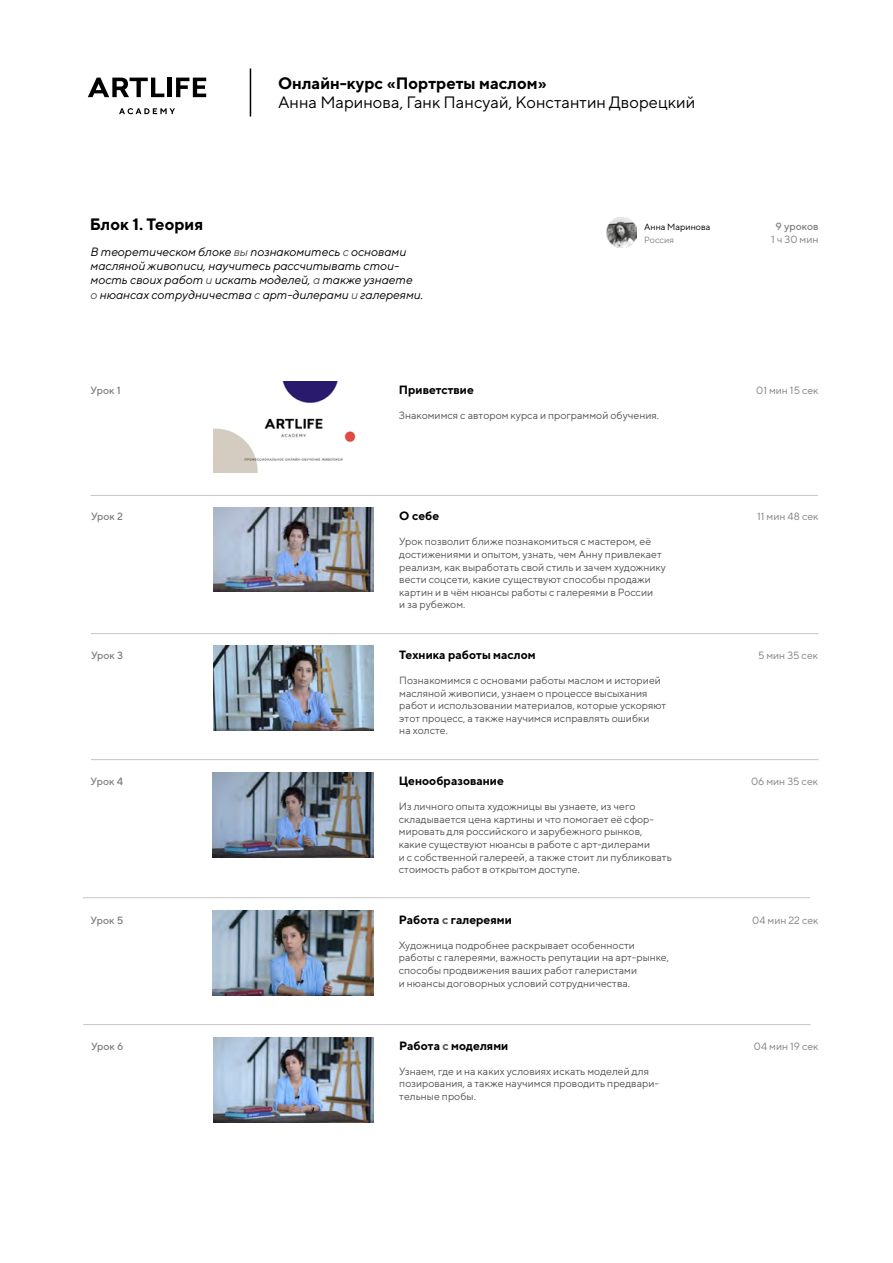
<style>
.page{position:relative;width:893px;height:1263px;background:#fff}
.page>*{position:absolute;margin:0;border:0;box-sizing:border-box;transform-origin:0 0}
.t1{font:16.5px "TT Norms";color:#000}
.t2{font:700 16.5px "TT Norms";color:#000}
.t3{font:italic 12px/14.4px "TT Norms";color:#000}
.t4{font:700 12px "TT Norms";color:#000}
.t5{font:10.5px/12.6px "TT Norms";color:#525251}
.t6{font:10.5px "TT Norms";color:#818080}
.t7{font:500 10.5px "TT Norms";color:#818080}
.t8{font:9px "TT Norms";color:#000}
.t9{font:9px "TT Norms";color:#818080}
.s1{color:#525251}
</style>
<div class="page">
<img style="left:213px;top:382px;width:143px;height:90px">
<img style="left:213px;top:911px;width:160px;height:85px">
<img style="left:213px;top:507px;width:161px;height:84px">
<img style="left:213px;top:1037px;width:161px;height:85px">
<img style="left:213px;top:646px;width:161px;height:84px">
<img style="left:213px;top:772px;width:160px;height:85px">
<hr style="left:91px;top:495px;width:727px;height:1px;background:#c6c6c6">
<hr style="left:83px;top:1024px;width:728px;height:1px;background:#c6c6c6">
<hr style="left:83px;top:897px;width:727px;height:1px;background:#c6c6c6">
<hr style="left:91px;top:633px;width:728px;height:1px;background:#c6c6c6">
<hr style="left:91px;top:759px;width:728px;height:1px;background:#c6c6c6">
<svg style="left:119px;top:108px;width:56px;height:6px"></svg>
<svg style="left:88px;top:78px;width:76px;height:19px"></svg>
<hr style="left:168px;top:78px;width:4px;height:19px;background:#000">
<svg style="left:176px;top:78px;width:30px;height:19px"></svg>
<hr style="left:250px;top:68px;width:1px;height:49px;background:#000">
<img style="left:607px;top:217px;width:29px;height:30px">
<h1 class="t2" style="left:278px;top:72px;width:270px">Онлайн-курс «Портреты маслом»</h1>
<h1 class="t1" style="left:278px;top:92px;width:419px">Анна Маринова, Ганк Пансуай, Константин Дворецкий</h1>
<h1 class="t2" style="left:90px;top:214px;width:115px">Блок 1. Теория</h1>
<p class="t3" style="left:91px;top:244px;width:334px">В теоретическом блоке <span class="s1">вы</span> познакомитесь <span class="s1">с</span> основами масляной живописи, научитесь рассчитывать стои&shy;мость своих работ <span class="s1">и</span> искать моделей, <span class="s1">а</span> также узнаете<br><span class="s1">о</span> нюансах сотрудничества <span class="s1">с</span> арт-дилерами <span class="s1">и</span> галереями.</p>
<p class="t8" style="left:644px;top:222px;width:68px">Анна Маринова</p>
<p class="t9" style="left:644px;top:234px;width:31px">Россия</p>
<p class="t7" style="left:776px;top:220px;width:44px">9 уроков</p>
<p class="t6" style="left:771px;top:233px;width:49px">1 ч 30 мин</p>
<p class="t7" style="left:91px;top:384px;width:32px">Урок 1</p>
<p class="t4" style="left:399px;top:382px;width:77px">Приветствие</p>
<p class="t6" style="left:756px;top:384px;width:64px">01 мин 15 сек</p>
<p class="t5" style="left:399px;top:409px;width:262px">Знакомимся с автором курса и программой обучения.</p>
<p class="t7" style="left:91px;top:510px;width:34px">Урок 2</p>
<p class="t4" style="left:399px;top:508px;width:42px">О себе</p>
<p class="t6" style="left:757px;top:510px;width:63px">11 мин 48 сек</p>
<p class="t5" style="left:399px;top:535px;width:268px">Урок позволит ближе познакомиться с мастером, её достижениями и опытом, узнать, чем Анну привлекает реализм, как выработать свой стиль и зачем художнику вести соцсети, какие существуют способы продажи картин и в чём нюансы работы с галереями в России<br>и за рубежом.</p>
<p class="t7" style="left:91px;top:649px;width:34px">Урок 3</p>
<p class="t4" style="left:399px;top:647px;width:138px">Техника работы маслом</p>
<p class="t6" style="left:758px;top:649px;width:62px">5 мин 35 сек</p>
<p class="t5" style="left:399px;top:674px;width:268px">Познакомимся с основами работы маслом и историей масляной живописи, узнаем о процессе высыхания работ и использовании материалов, которые ускоряют этот процесс, а также научимся исправлять ошибки<br>на холсте.</p>
<p class="t7" style="left:91px;top:775px;width:34px">Урок 4</p>
<p class="t4" style="left:399px;top:773px;width:107px">Ценообразование</p>
<p class="t6" style="left:751px;top:775px;width:69px">06 мин 35 сек</p>
<p class="t5" style="left:399px;top:800px;width:274px">Из личного опыта художницы вы узнаете, из чего складывается цена картины и что помогает её сфор&shy;мировать для российского и зарубежного рынков, какие существуют нюансы в работе с арт-дилерами<br>и с собственной галереей, а также стоит ли публиковать стоимость работ в открытом доступе.</p>
<p class="t7" style="left:91px;top:913px;width:34px">Урок 5</p>
<p class="t4" style="left:399px;top:912px;width:115px">Работа <span class="s1">с</span> галереями</p>
<p class="t6" style="left:752px;top:913px;width:68px">04 мин 22 сек</p>
<p class="t5" style="left:399px;top:938px;width:272px">Художница подробнее раскрывает особенности работы с галереями, важность репутации на арт-рынке, способы продвижения ваших работ галеристами<br>и нюансы договорных условий сотрудничества.</p>
<p class="t7" style="left:91px;top:1039px;width:34px">Урок 6</p>
<p class="t4" style="left:399px;top:1038px;width:111px">Работа <span class="s1">с</span> моделями</p>
<p class="t6" style="left:754px;top:1039px;width:66px">04 мин 19 сек</p>
<p class="t5" style="left:399px;top:1064px;width:261px">Узнаем, где и на каких условиях искать моделей для позирования, а также научимся проводить предвари&shy;тельные пробы.</p>
</div>
